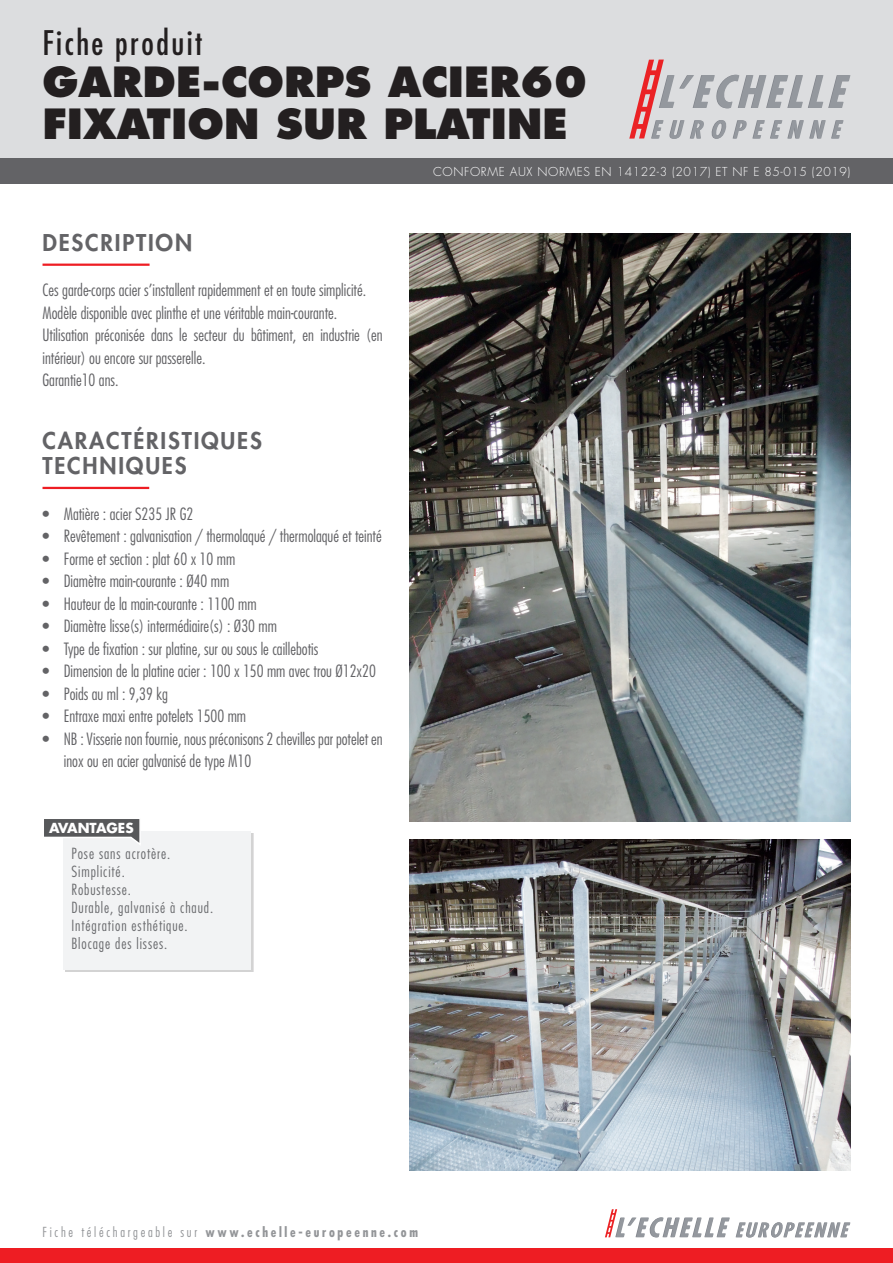
<style>
.page{position:relative;width:893px;height:1263px;background:#fff}
.page>*{position:absolute;margin:0;border:0;box-sizing:border-box;transform-origin:0 0}
.t1{font:800 40.5px/42px "Futura Std";color:#231f20}
.t2{font:condensed 33px "Futura Std";letter-spacing:.075em;color:#231f20}
.t3{font:800 22.5px/25.5px "Futura Std";letter-spacing:.08em;color:#636366}
.t4{font:300 condensed 16.5px/22.5px "Futura Std";color:#636366}
.t5{font:300 condensed 15px/18px "Futura Std";letter-spacing:.06em;color:#6c6d70}
.t6{font:700 condensed 13.5px "Futura Std";letter-spacing:.2em;color:#939598}
.t7{font:300 condensed 13.5px "Futura Std";letter-spacing:.2em;color:#939598}
.t8{font:700 13.5px "Futura Std";color:#fff}
.t9{font:300 12px "Futura Std";letter-spacing:.05em;color:#fff}
</style>
<div class="page">
<hr style="left:43px;top:487px;width:106px;height:2px;background:#ee1d23">
<hr style="left:43px;top:264px;width:107px;height:2px;background:#ee1d23">
<div style="left:65px;top:833px;width:188px;height:139px;background:#231f20;opacity:.2"></div>
<div style="left:63px;top:831px;width:188px;height:138px;background:#f2f3f4"></div>
<svg style="left:44px;top:819px;width:97px;height:26px"></svg>
<img style="left:410px;top:234px;width:440px;height:588px">
<img style="left:410px;top:840px;width:440px;height:330px">
<div style="left:0;top:0;width:893px;height:171px;background:#dcdddf"></div>
<div style="left:0;top:1249px;width:893px;height:14px;background:#ee1d23"></div>
<div style="left:0;top:158px;width:893px;height:26px;background:#636366"></div>
<svg style="left:605px;top:1209px;width:245px;height:28px"></svg>
<svg style="left:629px;top:60px;width:221px;height:79px"></svg>
<h2 class="t2" style="left:43px;top:23px;width:161px">Fiche produit</h2>
<h1 class="t1" style="left:43px;top:61px;width:547px">GARDE-CORPS ACIER60<br>FIXATION SUR PLATINE</h1>
<h3 class="t3" style="left:43px;top:230px;width:151px">DESCRIPTION</h3>
<p class="t4" style="left:43px;top:279px;width:342px">Ces garde-corps acier ’s installent rapidemment enet toute simplicité.<br>Modèle disponible avec plinthe et une véritable main-courante.<br>Utilisation préconisée dans le secteur du bâtiment, en industrie (en intérieur) ou encore sur passerelle.<br>Garantie10 ans.</p>
<h3 class="t3" style="left:43px;top:427px;width:221px">CARACTÉRISTIQUES<br>TECHNIQUES</h3>
<p class="t4" style="left:64px;top:502px;width:131px">Matière : acier S235 JR 2G</p>
<p class="t4" style="left:43px;top:502px;width:8px">•</p>
<p class="t4" style="left:43px;top:525px;width:8px">•</p>
<p class="t4" style="left:64px;top:525px;width:319px">Revêtement : galvanisation / thermolaqué / thermolaqué et teinté</p>
<p class="t4" style="left:43px;top:547px;width:8px">•</p>
<p class="t4" style="left:64px;top:547px;width:173px">Forme et section : plat 60 x 10 mm</p>
<p class="t4" style="left:43px;top:570px;width:8px">•</p>
<p class="t4" style="left:64px;top:570px;width:167px">Diamètre main-courante Ø: 40 mm</p>
<p class="t4" style="left:43px;top:592px;width:8px">•</p>
<p class="t4" style="left:64px;top:592px;width:194px">Hauteur de la main-courante : 1100 mm</p>
<p class="t4" style="left:43px;top:615px;width:8px">•</p>
<p class="t4" style="left:64px;top:615px;width:215px">Diamètre lisse ) s( intermédiaire Ø:) s( 3 0 m m</p>
<p class="t4" style="left:43px;top:637px;width:8px">•</p>
<p class="t4" style="left:64px;top:637px;width:256px">Type de fixation : sur platine, sur ou sous le caillebotis</p>
<p class="t4" style="left:43px;top:660px;width:8px">•</p>
<p class="t4" style="left:64px;top:660px;width:314px">Dimension de la platine acier : 100 x 150 mm avec trou Ø12x20</p>
<p class="t4" style="left:43px;top:682px;width:8px">•</p>
<p class="t4" style="left:64px;top:682px;width:106px">Poids au ml : 9,39 kg</p>
<p class="t4" style="left:43px;top:705px;width:8px">•</p>
<p class="t4" style="left:64px;top:705px;width:184px">Entraxe maxi entre potelets 1500 mm</p>
<p class="t4" style="left:43px;top:727px;width:8px">•</p>
<p class="t4" style="left:64px;top:727px;width:320px">NB : Visserie non fournie, nous préconisons 2 chevilles par potelet en</p>
<p class="t4" style="left:64px;top:750px;width:189px">inox ou en acier galvanisé de type M10</p>
<p class="t8" style="left:49px;top:819px;width:86px">AVANTAGES</p>
<p class="t5" style="left:71px;top:844px;width:143px">Pose sans acrotère.<br>Simplicité.<br>Robustesse.<br>Durable, galvanisé à chaud.<br>Intégration esthétique.<br>Blocage des lisses.</p>
<p class="t9" style="left:433px;top:164px;width:419px">CONFORME AUX NORMES EN 14122-3 (2017) ET NF E 85-015 )2019(</p>
<p class="t7" style="left:43px;top:1224px;width:32px">Fiche</p>
<p class="t7" style="left:81px;top:1224px;width:92px">téléchargeable</p>
<p class="t7" style="left:181px;top:1224px;width:18px">sur</p>
<p class="t6" style="left:205px;top:1224px;width:214px">www.echelle-europeenne.com</p>
</div>
